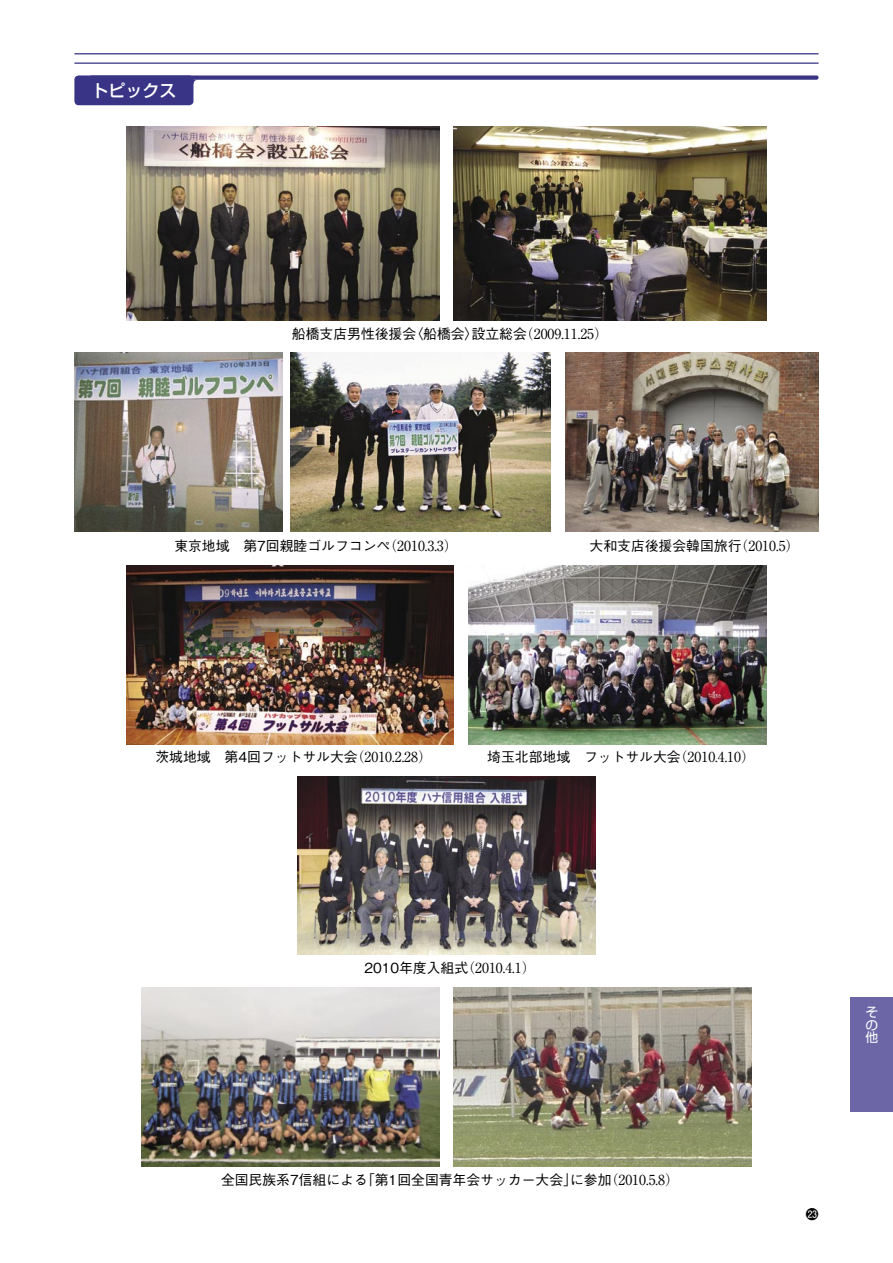
<style>
.page{position:relative;width:893px;height:1263px;background:#fff}
.page>*{position:absolute;margin:0;border:0;box-sizing:border-box;transform-origin:0 0}
.書式なし{font:500 16.95px "Shin Go Pro";color:#fff}
.t1{font:500 13.8px "Gothic BBB Pro";color:#000}
.t2{font:13.8px "Ryumin Pro";color:#000}
.t3{font:12.75px/12.8px "Shin Go Pro";color:#fff;text-align:justify}
.s1{font-family:"Ryumin Pro";font-weight:400}
.s2{font-family:"Gothic BBB Pro";font-weight:500}
</style>
<div class="page">
<hr style="left:74px;top:53px;width:744px;height:1px;background:#393486">
<hr style="left:74px;top:62px;width:744px;height:2px;background:#393486">
<svg style="left:74px;top:75px;width:745px;height:30px"></svg>
<img style="left:298px;top:776px;width:297px;height:179px">
<img style="left:126px;top:566px;width:328px;height:178px">
<img style="left:469px;top:566px;width:297px;height:178px">
<img style="left:141px;top:988px;width:298px;height:178px">
<img style="left:454px;top:988px;width:298px;height:178px">
<img style="left:566px;top:353px;width:253px;height:178px">
<img style="left:74px;top:353px;width:209px;height:178px">
<img style="left:290px;top:353px;width:261px;height:178px">
<img style="left:126px;top:126px;width:313px;height:194px">
<img style="left:454px;top:126px;width:312px;height:194px">
<div style="left:850px;top:997px;width:43px;height:115px;background:#6c66a6"></div>
<p class="書式なし" style="left:91px;top:76px;width:87px">トピックス</p>
<p class="t1" style="left:292px;top:322px;width:318px">船橋支店男性後援会〈船橋会〉設立総会<span class="s1">（2009.11.25）</span></p>
<p class="t1" style="left:174px;top:535px;width:285px">東京地域　第7回親睦ゴルフコンペ<span class="s1">（2010.3.3）</span></p>
<p class="t1" style="left:589px;top:535px;width:211px">大和支店後援会韓国旅行<span class="s1">（2010.5）</span></p>
<p class="t1" style="left:155px;top:745px;width:278px">茨城地域　第4回フットサル大会<span class="s1">（2010.2.28）</span></p>
<p class="t1" style="left:487px;top:745px;width:269px">埼玉北部地域　フットサル大会<span class="s1">（2010.4.10）</span></p>
<p class="t2" style="left:364px;top:957px;width:173px"><span class="s2">2010年度入組式</span>（2010.4.1）</p>
<p class="t1" style="left:221px;top:1168px;width:459px">全国民族系7信組による「第1回全国青年会サッカー大会」に参加<span class="s1">（2010.5.8）</span></p>
<p class="t3" style="left:865px;top:1004px;width:14px">その他</p>
</div>
